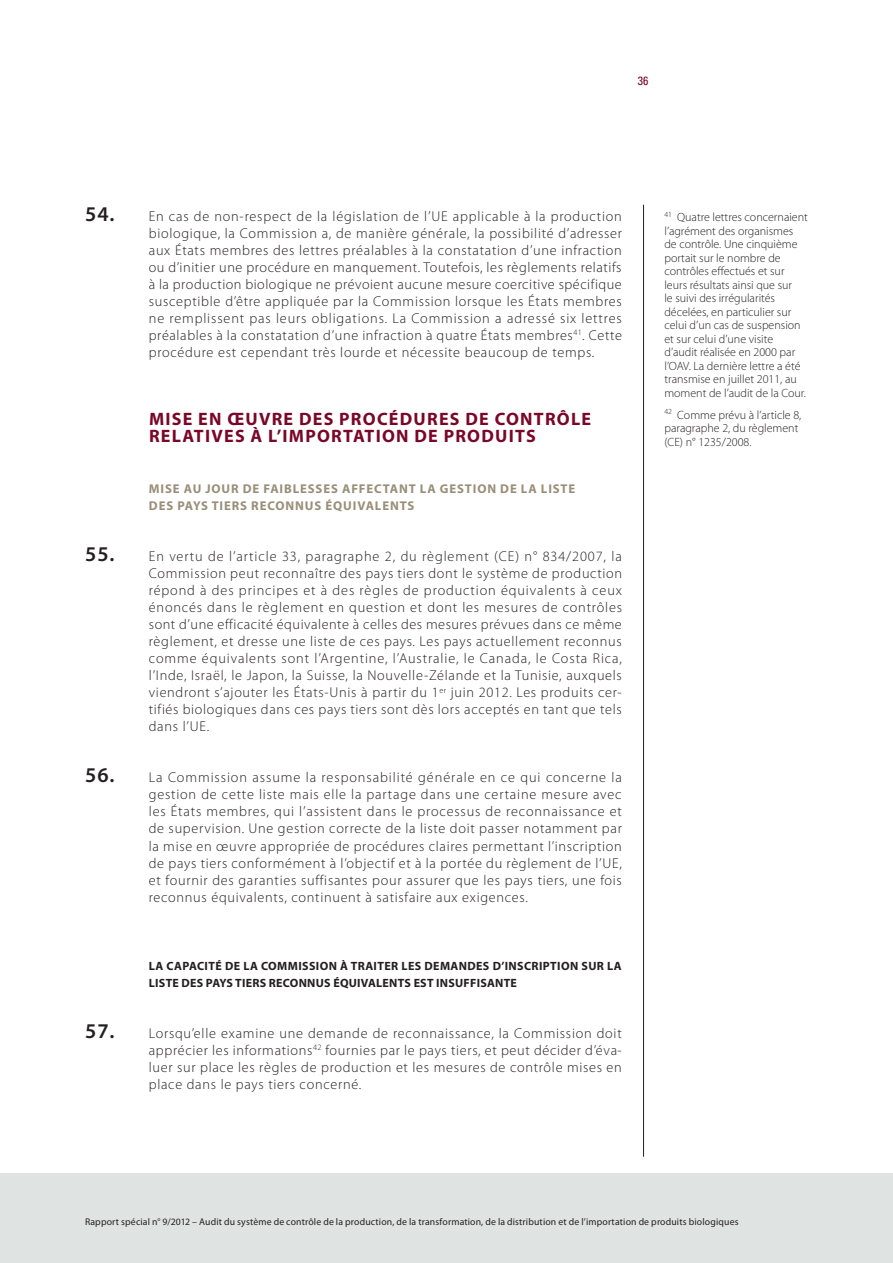
<style>
.page{position:relative;width:893px;height:1263px;background:#fff}
.page>*{position:absolute;margin:0;border:0;box-sizing:border-box;transform-origin:0 0}
.E_02_-_CHAP__TITRE_C{font:700 18px/17px "Myriad Pro";letter-spacing:.07em;color:#7a062a}
.E_05_-_CHAP__1__TEXT{font:300 14.25px/17px "Myriad Pro";letter-spacing:.05em;color:#231f20;text-align:justify}
.E_03_-_CHAP__TITRE_A{font:700 12.75px/17px "Myriad Pro";letter-spacing:.07em;color:#998e78}
.E_11_-_CHAP__FOOTNOT{font:300 12px/13.5px "Myriad Pro";color:#231f20}
.E_04_-_CHAP__TITRE_B{font:700 12px/17px "Myriad Pro";letter-spacing:.02em;color:#231f20}
.E_10_-_CHAP__FOOTNOT{font:300 12px/13.5px "Myriad Pro";color:#231f20}
.t1{font:condensed 12px "Univers LT Std";color:#7a062a}
.t2{font:9.75px "Myriad Pro";letter-spacing:.015em;color:#231f20}
.s1{font-weight:600;font-size:21px}
</style>
<div class="page">
<div style="left:0;top:1174px;width:893px;height:89px;background:#dfe3e2"></div>
<hr style="left:643px;top:205px;width:1px;height:952px;background:#231f20">
<p class="t1" style="left:638px;top:73px;width:12px">36</p>
<p class="E_05_-_CHAP__1__TEXT" style="left:149px;top:208px;width:475px;text-indent:-64px"><span class="s1">54.</span> En cas de non-respect de la législation de l’UE applicable à la production biologique, la Commission a, de manière générale, la possibilité d’adresser aux États membres des lettres préalables à la constatation d’une infraction ou d’initier une procédure en manquement. Toutefois, les règlements relatifs à la production biologique ne prévoient aucune mesure coercitive spécifique susceptible d’être appliquée par la Commission lorsque les États membres ne remplissent pas leurs obligations. La Commission a adressé six lettres préalables à la constatation d’une infraction à quatre États membres<sup>41</sup>. Cette procédure est cependant très lourde et nécessite beaucoup de temps.</p>
<p class="E_02_-_CHAP__TITRE_C" style="left:149px;top:410px;width:444px">MISE EN ŒUVRE DES PROCÉDURES DE CONTRÔLE<br>RELATIVES À L’IMPORTATION DE PRODUITS</p>
<p class="E_03_-_CHAP__TITRE_A" style="left:149px;top:480px;width:428px">MISE AU JOUR DE FAIBLESSES AFFECTANT LA GESTION DE LA LISTE<br>DES PAYS TIERS RECONNUS ÉQUIVALENTS</p>
<p class="E_05_-_CHAP__1__TEXT" style="left:149px;top:548px;width:475px;text-indent:-64px"><span class="s1">55.</span> En vertu de l’article 33, paragraphe 2, du règlement (CE) n° 834/2007, la Commission peut reconnaître des pays tiers dont le système de production répond à des principes et à des règles de production équivalents à ceux énoncés dans le règlement en question et dont les mesures de contrôles sont d’une efficacité équivalente à celles des mesures prévues dans ce même règlement, et dresse une liste de ces pays. Les pays actuellement reconnus comme équivalents sont l’Argentine, l’Australie, le Canada, le Costa Rica, l’Inde, Israël, le Japon, la Suisse, la Nouvelle-Zélande et la Tunisie, auxquels viendront s’ajouter les États-Unis à partir du 1<sup>er</sup> juin 2012. Les produits cer&shy;tifiés biologiques dans ces pays tiers sont dès lors acceptés en tant que tels dans l’UE.</p>
<p class="E_05_-_CHAP__1__TEXT" style="left:149px;top:769px;width:475px;text-indent:-64px"><span class="s1">56.</span> La Commission assume la responsabilité générale en ce qui concerne la gestion de cette liste mais elle la partage dans une certaine mesure avec les États membres, qui l’assistent dans le processus de reconnaissance et de supervision. Une gestion correcte de la liste doit passer notamment par la mise en œuvre appropriée de procédures claires permettant l’inscription de pays tiers conformément à l’objectif et à la portée du règlement de l’UE, et fournir des garanties suffisantes pour assurer que les pays tiers, une fois reconnus équivalents, continuent à satisfaire aux exigences.</p>
<p class="E_04_-_CHAP__TITRE_B" style="left:149px;top:957px;width:474px">LA CAPACITÉ DE LA COMMISSION À TRAITER LES DEMANDES D’INSCRIPTION SUR LA<br>LISTE DES PAYS TIERS RECONNUS ÉQUIVALENTS EST INSUFFISANTE</p>
<p class="E_05_-_CHAP__1__TEXT" style="left:149px;top:1024px;width:475px;text-indent:-64px"><span class="s1">57.</span> Lorsqu’elle examine une demande de reconnaissance, la Commission doit apprécier les informations<sup>42</sup> fournies par le pays tiers, et peut décider d’éva&shy;luer sur place les règles de production et les mesures de contrôle mises en place dans le pays tiers concerné.</p>
<p class="E_11_-_CHAP__FOOTNOT" style="left:664px;top:211px;width:145px"><sup>41</sup> Quatre lettres concernaient l’agrément des organismes de contrôle. Une cinquième portait sur le nombre de contrôles effectués et sur leurs résultats ainsi que sur<br>le suivi des irrégularités décelées, en particulier sur celui d’un cas de suspension et sur celui d’une visite d’audit réalisée en 2000 par l’OAV. La dernière lettre a été transmise en juillet 2011, au moment de l’audit de la Cour.</p>
<p class="E_10_-_CHAP__FOOTNOT" style="left:664px;top:408px;width:138px"><sup>42</sup> Comme prévu à l’article 8, paragraphe 2, du règlement (CE) n° 1235/2008.</p>
<p class="t2" style="left:85px;top:1215px;width:655px">Rapport spécial n° 9/2012 – Audit du système de contrôle de la production, de la transformation, de la distribution et de l’importation de produits biologiques</p>
</div>
